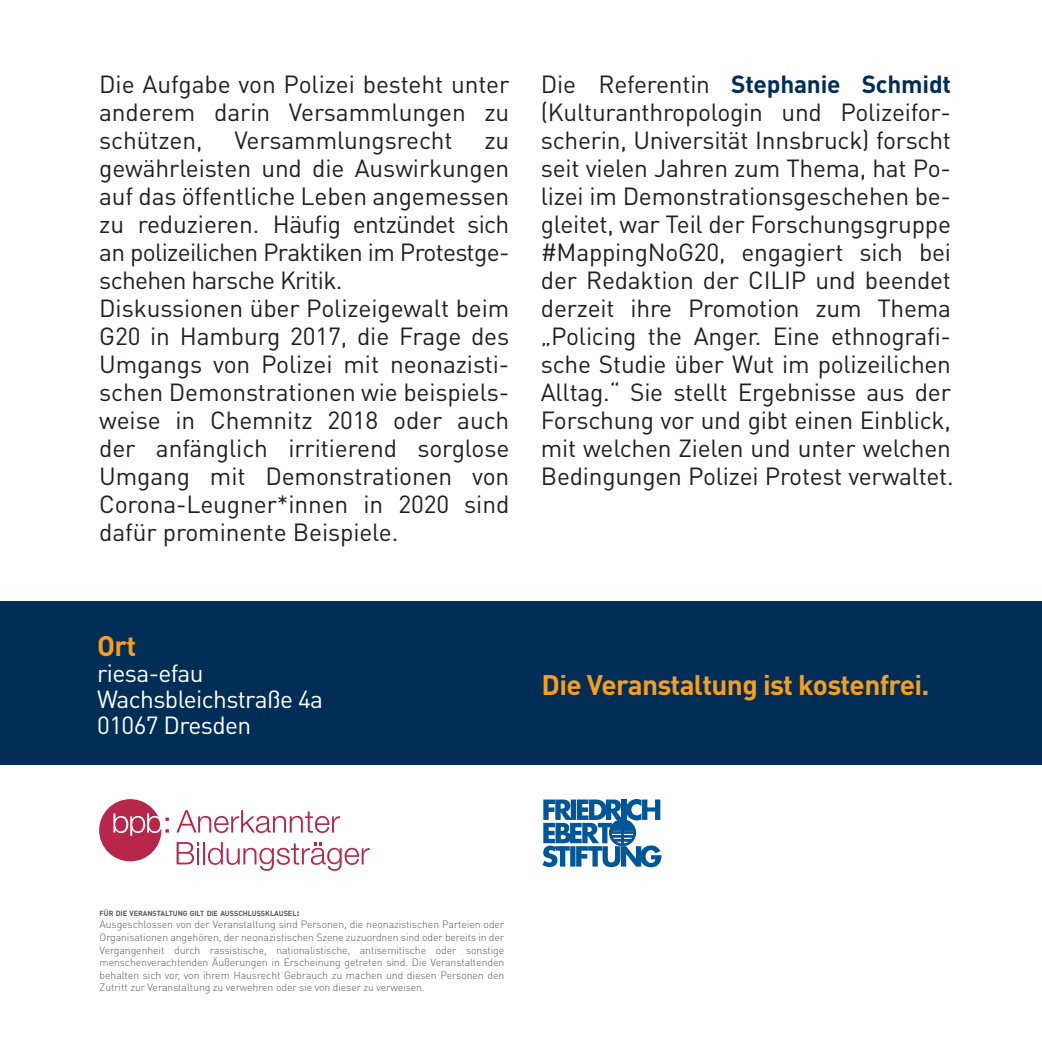
<style>
.page{position:relative;width:1042px;height:1042px;background:#fff}
.page>*{position:absolute;margin:0;border:0;box-sizing:border-box;transform-origin:0 0}
.t1{font:700 28px "DIN Pro";letter-spacing:-.025em;color:#f99d1c}
.t2{font:24.5px/28px "DIN Pro";letter-spacing:-.005em;color:#231f20;text-align:justify}
.t3{font:24.5px/26.2px "DIN Pro";letter-spacing:-.025em;color:#fff}
.t4{font:300 10.5px/12.6px "DIN Pro";letter-spacing:-.01em;color:#58595b;text-align:justify}
.t5{font:700 7.35px "DIN Pro";letter-spacing:-.01em;color:#58595b}
.s1{font-weight:700;color:#002e56}
.s2{font-size:10.5px}
</style>
<div class="page">
<div style="left:0;top:601px;width:1042px;height:164px;background:#002e56"></div>
<svg style="left:99px;top:799px;width:70px;height:62px"></svg>
<svg style="left:176px;top:810px;width:164px;height:23px"></svg>
<svg style="left:177px;top:842px;width:22px;height:22px"></svg>
<hr style="left:203px;top:842px;width:2px;height:22px;background:#b7274c">
<svg style="left:208px;top:842px;width:162px;height:29px"></svg>
<svg style="left:542px;top:799px;width:119px;height:68px"></svg>
<p class="t2" style="left:99px;top:69px;width:412px">Die Aufgabe von Polizei besteht unter anderem darin Versammlungen zu schützen,</p>
<p class="t2" style="left:234px;top:125px;width:220px">Versammlungsrecht</p>
<p class="t2" style="left:99px;top:125px;width:412px;text-align:left;text-indent:385px">zu gewährleisten und die Auswirkungen auf das öffentliche Leben angemessen zu reduzieren. Häufig entzündet sich an polizeilichen Praktiken im Protestge&shy;schehen harsche Kritik.<br>Diskussionen über Polizeigewalt beim G20 in Hamburg 2017, die Frage des Umgangs von Polizei mit neonazisti&shy;schen Demonstrationen wie beispiels&shy;weise in Chemnitz 2018 oder auch der anfänglich irritierend sorglose Umgang mit Demonstrationen von Corona-Leugner*innen in 2020 sind dafür prominente Beispiele.</p>
<p class="t2" style="left:541px;top:69px;width:414px">Die Referentin <span class="s1">Stephanie Schmidt </span>(Kulturanthropologin und Polizeifor&shy;scherin, Universität Innsbruck) forscht seit vielen Jahren zum Thema, hat Po&shy;lizei im Demonstrationsgeschehen be&shy;gleitet, war Teil der Forschungsgruppe #MappingNoG20, engagiert sich bei der Redaktion der CILIP und beendet derzeit ihre Promotion zum Thema „Policing the Anger. Eine ethnografi&shy;sche Studie über Wut im polizeilichen Alltag.“ Sie stellt Ergebnisse aus der Forschung vor und gibt einen Einblick, mit welchen Zielen und unter welchen Bedingungen Polizei Protest verwaltet.</p>
<p class="t1" style="left:97px;top:626px;width:41px">Ort</p>
<p class="t3" style="left:97px;top:659px;width:227px">riesa-efau<br>Wachsbleichstraße 4a<br>01067 Dresden</p>
<p class="t1" style="left:541px;top:665px;width:389px">Die Veranstaltung ist kostenfrei.</p>
<p class="t5" style="left:100px;top:908px;width:202px">FÜR DIE VERANSTALTUNG GILT DIE AUSSCHLUSSKLAUSEL<span class="s2">:</span></p>
<p class="t4" style="left:100px;top:918px;width:406px">Ausgeschlossen von der Veranstaltung sind Personen, die neonazistischen Parteien oder Organisationen angehören, der neonazistischen Szene zuzuordnen sind oder bereits in der Vergangenheit durch rassistische, nationalistische, antisemitische oder sonstige menschenverachtenden Äußerungen in Erscheinung getreten sind. Die Veranstaltenden behalten sich vor, von ihrem Hausrecht Gebrauch zu machen und diesen Personen den Zutritt zur Veranstaltung zu verwehren oder sie von dieser zu verweisen.</p>
</div>
